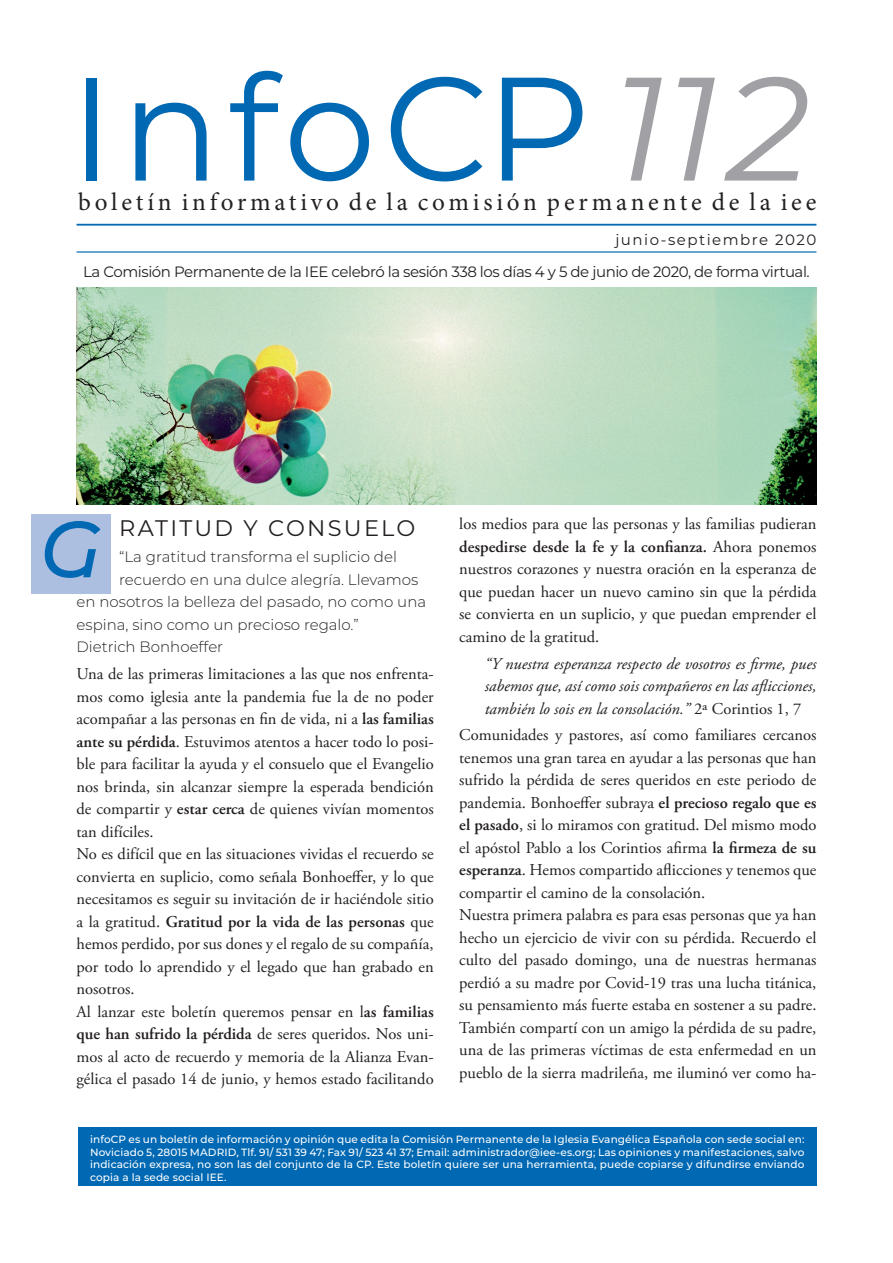
<style>
.page{position:relative;width:893px;height:1263px;background:#fff}
.page>*{position:absolute;margin:0;border:0;box-sizing:border-box;transform-origin:0 0}
.t1{font:147px "Montserrat";letter-spacing:.05em;color:#0168b3}
.t2{font:italic 500 79.5px "Montserrat Alternates";color:#0168b3}
.t3{font:25.2px "Minion Pro";letter-spacing:.15em;color:#231f20}
.t4{font:22.5px "Montserrat";letter-spacing:.1em;color:#231f20}
.t5{font:16.5px/22.5px "Adobe Garamond Pro";color:#231f20}
.t6{font:italic 16.5px/22.5px "Adobe Garamond Pro";color:#231f20;text-align:justify}
.t7{font:300 15px "Montserrat";color:#231f20}
.t8{font:15px/32.7px "Montserrat";letter-spacing:-.03em;color:#231f20}
.t9{font:500 10.5px/12.6px "Montserrat";letter-spacing:.01em;color:#fff;text-align:justify}
.s1{font-style:italic;color:#a1a1a5}
.s2{font-weight:600}
.s3{font-style:normal}
</style>
<div class="page">
<div style="left:78px;top:1127px;width:738px;height:58px;background:#0168b3"></div>
<hr style="left:77px;top:224px;width:739px;height:2px;background:#0168b3">
<hr style="left:77px;top:251px;width:739px;height:2px;background:#0168b3">
<div style="left:32px;top:514px;width:79px;height:79px;background:#acbfe1"></div>
<img style="left:77px;top:288px;width:739px;height:217px">
<h1 class="t1" style="left:69px;top:27px;width:742px">InfoCP<span class="s1">112</span></h1>
<h3 class="t3" style="left:78px;top:185px;width:740px">boletín informativo de la comisión permanente de la iee</h3>
<p class="t8" style="left:83px;top:223px;width:735px;text-indent:532px">junio-septiembre 2020<br>La Comisión Permanente de la IEE celebró la sesión 338 los días 4 y 5 de junio de 2020, de forma virtual.</p>
<h3 class="t4" style="left:119px;top:512px;width:298px">RATITUD Y CONSUELO</h3>
<p class="t7" style="left:119px;top:547px;width:279px">“La gratitud transforma el suplicio del</p>
<p class="t7" style="left:119px;top:569px;width:301px">recuerdo en una dulce alegría. Llevamos</p>
<p class="t7" style="left:77px;top:592px;width:351px">en nosotros la belleza del pasado, no como una</p>
<p class="t7" style="left:77px;top:614px;width:284px">espina, sino como un precioso regalo.”</p>
<p class="t7" style="left:77px;top:637px;width:148px">Dietrich Bonhoeffer</p>
<p class="t5" style="left:77px;top:663px;width:359px">Una de las primeras limitaciones a las que nos enfrenta&shy;mos como iglesia ante la pandemia fue la de no poder acompañar a las personas en fin de vida, ni a <span class="s2">las familias ante su pérdida</span>. Estuvimos atentos a hacer todo lo posi&shy;ble para facilitar la ayuda y el consuelo que el Evangelio nos brinda, sin alcanzar siempre la esperada bendición de compartir y <span class="s2">estar cerca</span> de quienes vivían momentos tan difíciles.<br>No es difícil que en las situaciones vividas el recuerdo se convierta en suplicio, como señala Bonhoeffer, y lo que necesitamos es seguir su invitación de ir haciéndole sitio a la gratitud. <span class="s2">Gratitud por la vida de las personas</span> que hemos perdido, por sus dones y el regalo de su compañía, por todo lo aprendido y el legado que han grabado en nosotros.<br>Al lanzar este boletín queremos pensar en l<span class="s2">as familias que han sufrido la pérdida</span> de seres queridos. Nos uni&shy;mos al acto de recuerdo y memoria de la Alianza Evan&shy;gélica el pasado 14 de junio, y hemos estado facilitando</p>
<h2 class="t2" style="left:40px;top:493px;width:63px">G</h2>
<p class="t5" style="left:459px;top:513px;width:359px;text-align:justify">los medios para que las personas y las familias pudieran <span class="s2">despedirse desde la fe y la confianza.</span> Ahora ponemos nuestros corazones y nuestra oración en la esperanza de que puedan hacer un nuevo camino sin que la pérdida se convierta en un suplicio, y que puedan emprender el camino de la gratitud.</p>
<p class="t6" style="left:485px;top:652px;width:333px">“Y nuestra esperanza respecto de vosotros es firme, pues sabemos que, así como sois compañeros en las aflicciones, también lo sois en la consolación.” <span class="s3">2ª Corintios 1, 7</span></p>
<p class="t5" style="left:459px;top:724px;width:359px">Comunidades y pastores, así como familiares cercanos tenemos una gran tarea en ayudar a las personas que han sufrido la pérdida de seres queridos en este periodo de pandemia. Bonhoeffer subraya <span class="s2">el precioso regalo que es el pasado</span>, si lo miramos con gratitud. Del mismo modo el apóstol Pablo a los Corintios afirma <span class="s2">la firmeza de su esperanza</span>. Hemos compartido aflicciones y tenemos que compartir el camino de la consolación.<br>Nuestra primera palabra es para esas personas que ya han hecho un ejercicio de vivir con su pérdida. Recuerdo el culto del pasado domingo, una de nuestras hermanas perdió a su madre por Covid-19 tras una lucha titánica, su pensamiento más fuerte estaba en sostener a su padre.<br>También compartí con un amigo la pérdida de su padre, una de las primeras víctimas de esta enfermedad en un pueblo de la sierra madrileña, me iluminó ver como ha-</p>
<p class="t9" style="left:90px;top:1133px;width:716px">infoCP es un boletín de información y opinión que edita la Comisión Permanente de la Iglesia Evangélica Española con sede social en:<br>Noviciado 5, 28015 MADRID, Tlf. 91/ 531 39 47; Fax 91/ 523 41 37; Email: administrador@iee-es.org; Las opiniones y manifestaciones, salvo indicación expresa, no son las del conjunto de la CP. Este boletín quiere ser una herramienta, puede copiarse y difundirse enviando copia a la sede social IEE.</p>
</div>
